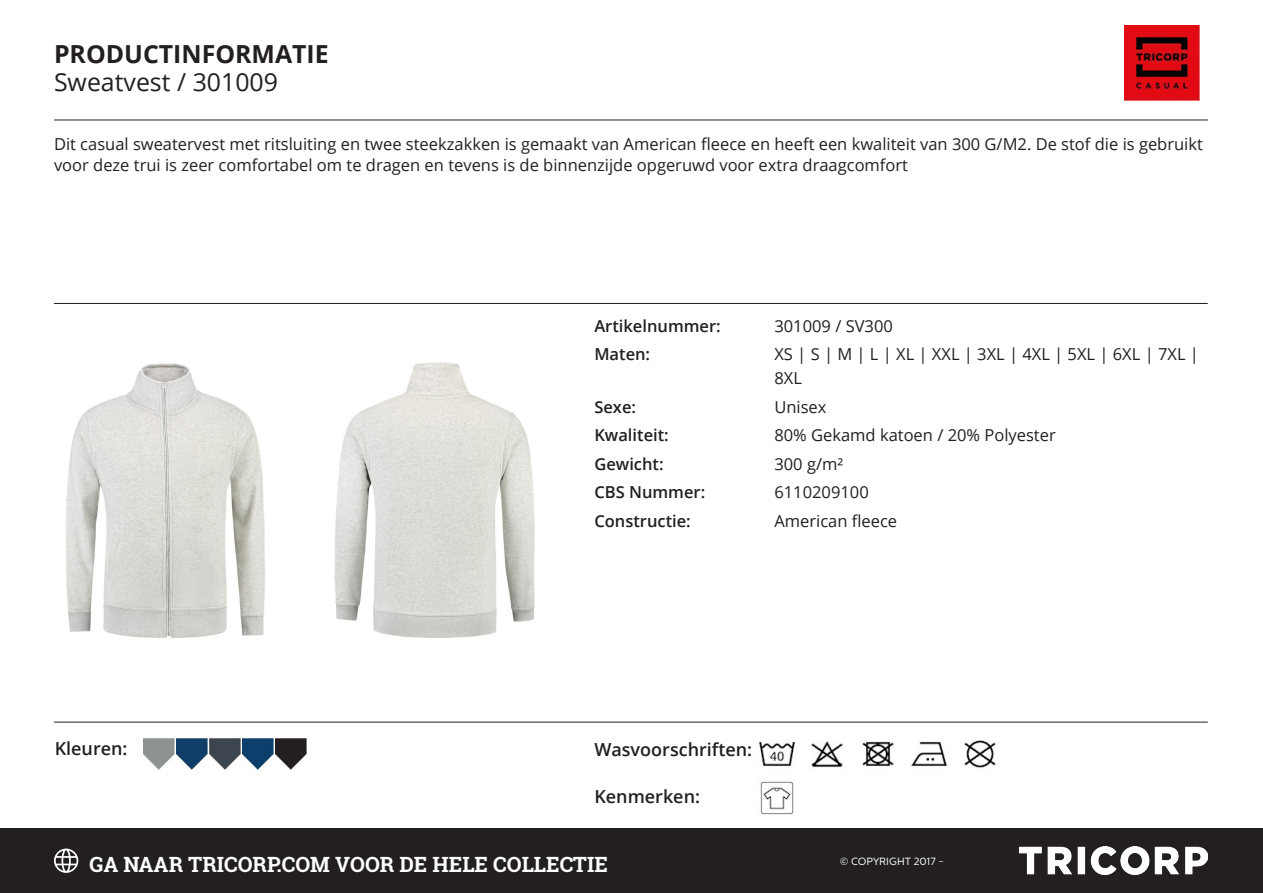
<style>
.page{position:relative;width:1263px;height:893px;background:#fff}
.page>*{position:absolute;margin:0;border:0;box-sizing:border-box;transform-origin:0 0}
.t1{font:700 24.9px "Open Sans";color:#231f20}
.t2{font:24.9px "Open Sans";color:#231f20}
.t3{font:700 21px "Roboto Slab";color:#fff}
.t4{font:600 18px "Open Sans";color:#231f20}
.Kenmerken{font:16.5px/21px "Open Sans";color:#231f20}
.Kenmerk{font:16.5px/24px "Open Sans";color:#231f20}
.Kenmerk-2{font:600 16.5px "Open Sans";color:#231f20}
.t5{font:10.5px "Centrale Sans";color:#fff}
</style>
<div class="page">
<img style="left:1124px;top:26px;width:75px;height:74px">
<img style="left:65px;top:363px;width:200px;height:275px">
<img style="left:334px;top:362px;width:201px;height:276px">
<img style="left:862px;top:741px;width:32px;height:25px">
<img style="left:758px;top:741px;width:38px;height:25px">
<img style="left:811px;top:741px;width:32px;height:27px">
<img style="left:964px;top:740px;width:32px;height:28px">
<img style="left:911px;top:741px;width:37px;height:25px">
<img style="left:760px;top:781px;width:34px;height:34px">
<img style="left:143px;top:738px;width:31px;height:31px">
<img style="left:176px;top:738px;width:31px;height:31px">
<img style="left:209px;top:738px;width:31px;height:31px">
<img style="left:242px;top:738px;width:31px;height:31px">
<img style="left:276px;top:738px;width:31px;height:31px">
<hr style="left:54px;top:120px;width:1154px;height:1px;background:#231f20">
<hr style="left:54px;top:303px;width:1154px;height:1px;background:#231f20">
<hr style="left:54px;top:722px;width:1154px;height:1px;background:#231f20">
<div style="left:0;top:828px;width:1263px;height:65px;background:#231f20"></div>
<svg style="left:54px;top:849px;width:24px;height:24px"></svg>
<img style="left:1020px;top:847px;width:188px;height:28px">
<p class="t1" style="left:54px;top:36px;width:276px">PRODUCTINFORMATIE</p>
<p class="t2" style="left:54px;top:65px;width:226px">Sweatvest / 301009</p>
<p class="Kenmerken" style="left:54px;top:133px;width:1150px">Dit casual sweatervest met ritsluiting en twee steekzakken is gemaakt van American fleece en heeft een kwaliteit van 300 G/M2. De stof die is gebruikt voor deze trui is zeer comfortabel om te dragen en tevens is de binnenzijde opgeruwd voor extra draagcomfort</p>
<p class="t4" style="left:55px;top:736px;width:74px">Kleuren:</p>
<p class="Kenmerk-2" style="left:594px;top:314px;width:128px">Artikelnummer:</p>
<p class="Kenmerk" style="left:774px;top:313px;width:120px">301009 / SV300</p>
<p class="Kenmerk-2" style="left:594px;top:343px;width:57px">Maten:</p>
<p class="Kenmerk" style="left:774px;top:342px;width:426px">XS | S | M | L | XL | XXL | 3XL | 4XL | 5XL | 6XL | 7XL |<br>8XL</p>
<p class="Kenmerk-2" style="left:594px;top:395px;width:43px">Sexe:</p>
<p class="Kenmerk" style="left:774px;top:394px;width:54px">Unisex</p>
<p class="Kenmerk-2" style="left:594px;top:424px;width:76px">Kwaliteit:</p>
<p class="Kenmerk" style="left:774px;top:423px;width:283px">80% Gekamd katoen / 20% Polyester</p>
<p class="Kenmerk-2" style="left:594px;top:452px;width:71px">Gewicht:</p>
<p class="Kenmerk" style="left:774px;top:451px;width:70px">300 g/m²</p>
<p class="Kenmerk-2" style="left:594px;top:481px;width:112px">CBS Nummer:</p>
<p class="Kenmerk" style="left:774px;top:480px;width:96px">6110209100</p>
<p class="Kenmerk-2" style="left:594px;top:509px;width:98px">Constructie:</p>
<p class="Kenmerk" style="left:774px;top:508px;width:124px">American fleece</p>
<p class="t4" style="left:594px;top:737px;width:159px">Wasvoorschriften:</p>
<p class="t4" style="left:594px;top:784px;width:107px">Kenmerken:</p>
<p class="t3" style="left:90px;top:850px;width:520px">GA NAAR TRICORP.COM VOOR DE HELE COLLECTIE</p>
<p class="t5" style="left:840px;top:855px;width:106px">© COPYRIGHT 2017 -</p>
</div>
